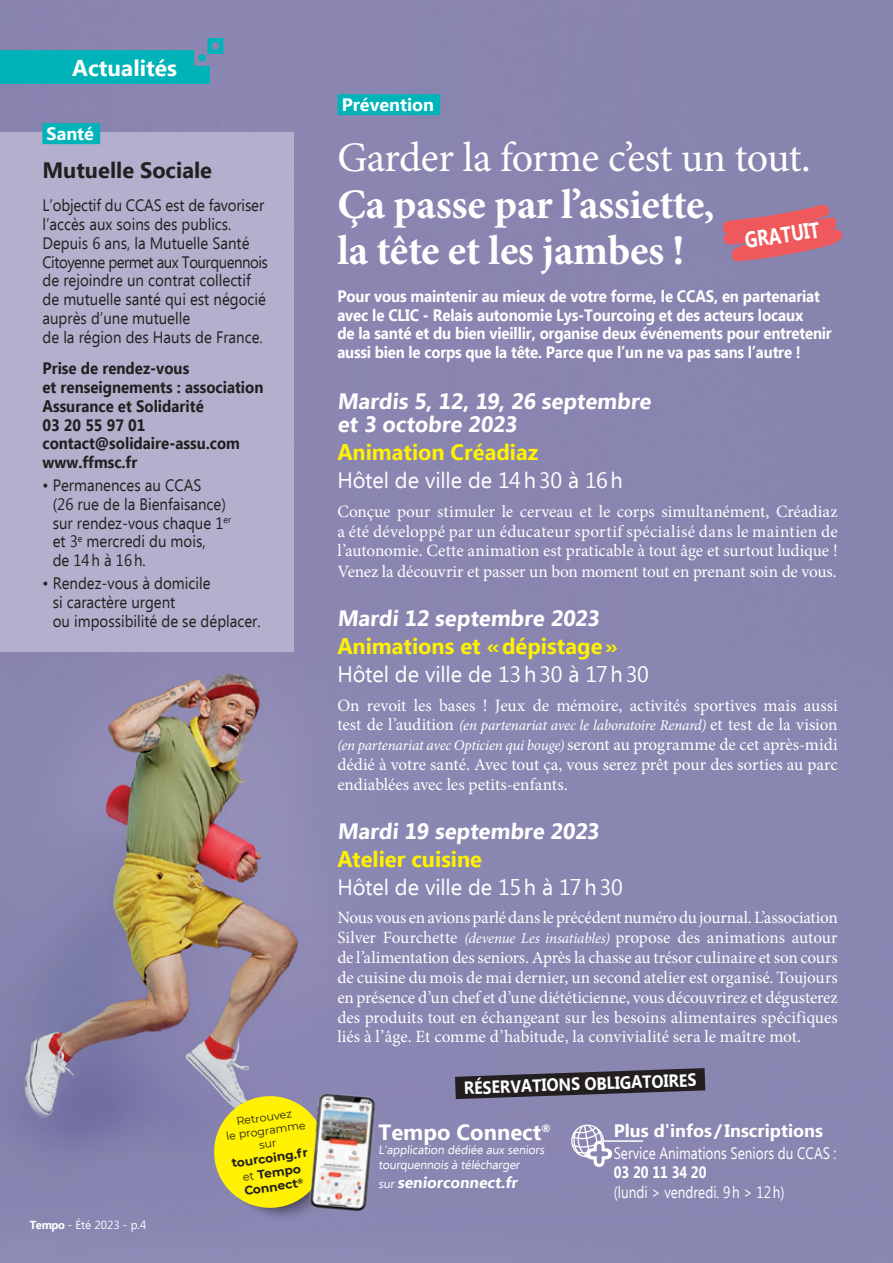
<style>
.page{position:relative;width:893px;height:1263px;background:#fff}
.page>*{position:absolute;margin:0;border:0;box-sizing:border-box;transform-origin:0 0}
.t1{font:700 42px/46.5px "Minion Pro";letter-spacing:-.01em;color:#fff}
.t2{font:700 22.5px "Ebrima";color:#fff}
.t3{font:700 22.2px/23.7px "Ebrima";color:#fff}
.t4{font:22.2px "Ebrima";letter-spacing:-.005em;color:#fff}
.t5{font:700 22.2px "Ebrima";color:#fff101}
.t6{font:700 22.2px "Ebrima";color:#231f20}
.t7{font:700 22.2px "Ebrima";color:#fff;scale:.79 1}
.t8{font:700 22.05px "Ebrima";color:#fff}
.t9{font:700 18px "Ebrima";color:#fff}
.t10{font:700 17.7px "Ebrima";color:#fff;scale:.9 1}
.Texte_courant{font:17.25px/19.8px "Minion Pro";letter-spacing:-.005em;color:#fff;text-align:justify}
.Texte_breves{font:16.5px/18.8px "Ebrima";color:#231f20;scale:.91 1}
.t11{font:700 16.5px/18.8px "Ebrima";letter-spacing:-.01em;color:#fff;scale:.91 1}
.Texte_breves-2{font:700 16.5px/18.8px "Ebrima";color:#231f20;scale:.91 1}
.Texte_breves-3{font:16.5px/19.5px "Ebrima";color:#fff;scale:.82 1}
.t12{font:700 15.75px "Ebrima";color:#fff}
.Texte_courant-2{font:italic 15px/19.8px "Minion Pro";letter-spacing:-.015em;color:#fff}
.t13{font:12.15px/14.5px "Ebrima";color:#fff}
.t14{font:700 12.15px/14.7px "Montserrat";color:#231f20}
.t15{font:11.7px "Ebrima";color:#fff}
.t16{font:11.1px/13.2px "Montserrat";color:#231f20;text-align:center}
.s1{font-weight:700}
.s2{font-weight:400;font-size:11.1px}
.s3{font-weight:400}
.s4{font-style:normal;font-size:17.25px}
.s5{font-style:italic;font-size:15px}
.s6{font-weight:400;font-size:12.15px}
</style>
<div class="page">
<img style="left:0;top:0;width:893px;height:1263px">
<div style="left:0;top:132px;width:293px;height:519px;background:#b3afcc"></div>
<svg style="left:0;top:38px;width:223px;height:46px;background:#2aa4b5"></svg>
<div style="left:337px;top:94px;width:103px;height:21px;background:#00b3b8"></div>
<svg style="left:571px;top:1124px;width:33px;height:33px"></svg>
<svg style="left:593px;top:1146px;width:11px;height:16px"></svg>
<svg style="left:591px;top:1148px;width:16px;height:11px"></svg>
<div style="left:597px;top:1146px;width:5px;height:15px;background:#8987b1"></div>
<div style="left:593px;top:1151px;width:13px;height:5px;background:#8987b1"></div>
<hr style="left:604px;top:1140px;width:39px;height:2px;background:#fff">
<div style="left:42px;top:123px;width:58px;height:21px;background:#00b3b8"></div>
<svg style="left:721px;top:203px;width:123px;height:59px;background:#c66a7c"></svg>
<svg style="left:455px;top:1068px;width:250px;height:31px;background:#3f3b48"></svg>
<svg style="left:212px;top:1094px;width:94px;height:127px;background:#ddd231"></svg>
<img style="left:306px;top:1090px;width:77px;height:133px">
<p class="t2" style="left:72px;top:51px;width:106px">Actualités</p>
<p class="t9" style="left:47px;top:120px;width:49px">Santé</p>
<p class="t6" style="left:43px;top:154px;width:171px">Mutuelle Sociale</p>
<p class="Texte_breves" style="left:43px;top:197px;width:249px">L’objectif du CCAS est de favoriser l’accès aux soins des publics.<br>Depuis 6 ans, la Mutuelle Santé<br>Citoyenne permet aux Tourquennois de rejoindre un contrat collectif de mutuelle santé qui est négocié auprès d’une mutuelle<br>de la région des Hauts de France.</p>
<p class="Texte_breves-2" style="left:43px;top:360px;width:244px">Prise de rendez-vous<br>et renseignements : association<br>Assurance et Solidarité<br>03 20 55 97 01 contact@solidaire-assu.com www.ffmsc.fr</p>
<p class="Texte_breves" style="left:53px;top:477px;width:197px;text-indent:-10px">• Permanences au CCAS<br>(26 rue de la Bienfaisance) sur rendez-vous chaque 1<sup>er </sup>et 3<sup>e</sup> mercredi du mois,<br>de 14h à 16h.</p>
<p class="Texte_breves" style="left:53px;top:575px;width:230px;text-indent:-10px">• Rendez-vous à domicile<br>si caractère urgent<br>ou impossibilité de se déplacer.</p>
<p class="t15" style="left:30px;top:1216px;width:118px"><span class="s1">Tempo</span> - Été 2023 - p.4</p>
<p class="t16" style="left:224px;top:1116px;width:81px;rotate:-8deg">Retrouvez<br>le programme sur</p>
<p class="t14" style="left:231px;top:1155px;width:78px;rotate:-8deg">tourcoing.fr</p>
<p class="t14" style="left:241px;top:1168px;width:61px;rotate:-8deg"><span class="s2">et</span> Tempo<br>Connect<sup>®</sup></p>
<p class="t9" style="left:342px;top:91px;width:94px">Prévention</p>
<p class="t1" style="left:337px;top:134px;width:475px"><span class="s3">Garder la forme c’est un tout.<br></span>Ça passe par l’assiette,<br>la tête et les jambes !</p>
<p class="t7" style="left:743px;top:224px;width:97px;rotate:-8deg">GRATUIT</p>
<p class="t11" style="left:337px;top:288px;width:545px">Pour vous maintenir au mieux de votre forme, le CCAS, en partenariat avec le CLIC - Relais autonomie Lys-Tourcoing et des acteurs locaux<br>de la santé et du bien vieillir, organise deux événements pour entretenir aussi bien le corps que la tête. Parce que l’un ne va pas sans l’autre !</p>
<p class="t3" style="left:337px;top:390px;width:318px">Mardis 5, 12, 19, 26 septembre et 3 octobre 2023</p>
<p class="t5" style="left:337px;top:436px;width:202px">Animation Créadiaz</p>
<p class="t4" style="left:337px;top:465px;width:287px">Hôtel de ville de 14h30 à 16h</p>
<p class="Texte_courant" style="left:337px;top:501px;width:502px">Conçue pour stimuler le cerveau et le corps simultanément, Créadiaz a été développé par un éducateur sportif spécialisé dans le maintien de l’autonomie. Cette animation est praticable à tout âge et surtout ludique !</p>
<p class="Texte_courant" style="left:337px;top:562px;width:501px">Venez la découvrir et passer un bon moment tout en prenant soin de vous.</p>
<p class="t3" style="left:337px;top:608px;width:267px">Mardi 12 septembre 2023</p>
<p class="t5" style="left:337px;top:630px;width:282px">Animations et «dépistage»</p>
<p class="t4" style="left:337px;top:658px;width:313px">Hôtel de ville de 13h30 à 17h30</p>
<p class="Texte_courant" style="left:337px;top:695px;width:502px">On revoit les bases ! Jeux de mémoire, activités sportives mais aussi</p>
<p class="Texte_courant-2" style="left:337px;top:716px;width:502px"><span class="s4">test de l’audition</span> (en partenariat avec le laboratoire Renard) <span class="s4">et test de la vision </span>(en partenariat avec Opticien qui bouge) <span class="s4">seront au programme de cet après-midi</span></p>
<p class="Texte_courant" style="left:337px;top:755px;width:502px">dédié à votre santé. Avec tout ça, vous serez prêt pour des sorties au parc endiablées avec les petits-enfants.</p>
<p class="t3" style="left:337px;top:820px;width:266px">Mardi 19 septembre 2023</p>
<p class="t5" style="left:337px;top:843px;width:146px">Atelier cuisine</p>
<p class="t4" style="left:337px;top:871px;width:287px">Hôtel de ville de 15h à 17h30</p>
<p class="Texte_courant" style="left:337px;top:908px;width:502px">Nous vous en avions parlé dans le précédent numéro du journal. L’association Silver Fourchette <span class="s5">(devenue Les insatiables)</span> propose des animations autour de l’alimentation des seniors. Après la chasse au trésor culinaire et son cours de cuisine du mois de mai dernier, un second atelier est organisé. Toujours en présence d’un chef et d’une diététicienne, vous découvrirez et dégusterez des produits tout en échangeant sur les besoins alimentaires spécifiques liés à l’âge. Et comme d’habitude, la convivialité sera le maître mot.</p>
<p class="t10" style="left:463px;top:1075px;width:260px;rotate:-2deg">RÉSERVATIONS OBLIGATOIRES</p>
<p class="t8" style="left:378px;top:1115px;width:174px">Tempo Connect<sup>®</sup></p>
<p class="t13" style="left:378px;top:1143px;width:169px">L’application dédiée aux seniors tourquennois à télécharger</p>
<p class="t12" style="left:378px;top:1170px;width:143px"><span class="s6">sur</span> seniorconnect.fr</p>
<p class="t9" style="left:614px;top:1117px;width:211px">Plus d'infos / Inscriptions</p>
<p class="Texte_breves-3" style="left:614px;top:1144px;width:273px">Service Animations Seniors du CCAS :<br><span class="s1">03 20 11 34 20</span></p>
<p class="Texte_breves-3" style="left:614px;top:1183px;width:210px">(lundi &gt; vendredi. 9h &gt; 12h)</p>
</div>
